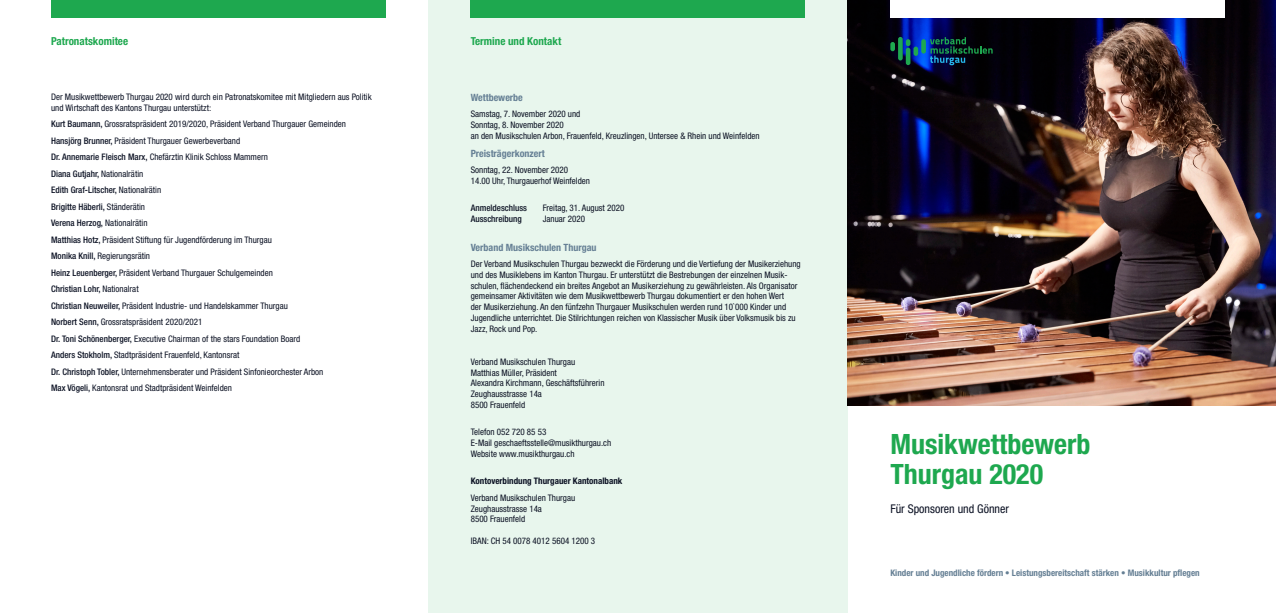
<style>
.page{position:relative;width:1276px;height:613px;background:#fff}
.page>*{position:absolute;margin:0;border:0;box-sizing:border-box;transform-origin:0 0}
.t1{font:700 condensed 28px/30px "Helvetica Neue LT Std";color:#1ea84f}
.t2{font:condensed 12px "Helvetica Neue LT Std";color:#0b1123}
.t3{font:700 condensed 11px "Helvetica Neue LT Std";color:#1ea84f}
.t4{font:700 condensed 10px "Helvetica Neue LT Std";color:#657f94}
.t5{font:condensed 9px/10.8px "Helvetica Neue LT Std";color:#0b1123}
.t6{font:700 condensed 9px "Helvetica Neue LT Std";color:#657f94}
.t7{font:700 condensed 9px "Helvetica Neue LT Std";color:#0b1123}
.t8{font:500 condensed 9px "Helvetica Neue LT Std";color:#0b1123}
.s1{font-weight:500}
</style>
<div class="page">
<div style="left:428px;top:0;width:420px;height:612px;background:#e8f6ed"></div>
<div style="left:471px;top:0;width:334px;height:17px;background:#1ea84f"></div>
<div style="left:51px;top:0;width:335px;height:17px;background:#1ea84f"></div>
<img style="left:848px;top:0;width:428px;height:405px">
<div style="left:890px;top:0;width:335px;height:17px;background:#fff"></div>
<svg style="left:930px;top:37px;width:62px;height:28px"></svg>
<div style="left:890px;top:42px;width:5px;height:9px;background:#1ea850;border-radius:2px"></div>
<div style="left:921px;top:39px;width:5px;height:15px;background:#1ea850;border-radius:2px"></div>
<hr style="left:906px;top:48px;width:4px;height:17px;background:#1ea850;border-radius:2px">
<svg style="left:906px;top:39px;width:4px;height:7px"></svg>
<svg style="left:898px;top:37px;width:4px;height:23px"></svg>
<div style="left:913px;top:47px;width:5px;height:9px;background:#1ea850;border-radius:2px"></div>
<p class="t3" style="left:51px;top:34px;width:79px">Patronatskomitee</p>
<p class="t5" style="left:51px;top:91px;width:322px">Der Musikwettbewerb Thurgau 2020 wird durch ein Patronatskomitee mit Mitgliedern aus Politik und Wirtschaft des Kantons Thurgau unterstützt:</p>
<p class="t5" style="left:51px;top:116px;width:296px;line-height:16.5px"><span class="s1">Kurt Baumann,</span> Grossratspräsident 2019/2020, Präsident Verband Thurgauer Gemeinden <span class="s1">Hansjörg Brunner,</span> Präsident Thurgauer Gewerbeverband<br><span class="s1">Dr. Annemarie Fleisch Marx,</span> Chefärztin Klinik Schloss Mammern<br><span class="s1">Diana Gutjahr,</span> Nationalrätin<br><span class="s1">Edith Graf-Litscher,</span> Nationalrätin<br><span class="s1">Brigitte Häberli,</span> Ständerätin<br><span class="s1">Verena Herzog,</span> Nationalrätin<br><span class="s1">Matthias Hotz,</span> Präsident Stiftung für Jugendförderung im Thurgau<br><span class="s1">Monika Knill,</span> Regierungsrätin<br><span class="s1">Heinz Leuenberger,</span> Präsident Verband Thurgauer Schulgemeinden<br><span class="s1">Christian Lohr,</span> Nationalrat<br><span class="s1">Christian Neuweiler,</span> Präsident Industrie- und Handelskammer Thurgau<br><span class="s1">Norbert Senn,</span> Grossratspräsident 2020/2021<br><span class="s1">Dr. Toni Schönenberger,</span> Executive Chairman of the stars Foundation Board<br><span class="s1">Anders Stokholm,</span> Stadtpräsident Frauenfeld, Kantonsrat<br><span class="s1">Dr. Christoph Tobler,</span> Unternehmensberater und Präsident Sinfonieorchester Arbon<br><span class="s1">Max Vögeli,</span> Kantonsrat und Stadtpräsident Weinfelden</p>
<p class="t3" style="left:471px;top:34px;width:92px">Termine und Kontakt</p>
<p class="t4" style="left:471px;top:91px;width:54px">Wettbewerbe</p>
<p class="t5" style="left:471px;top:109px;width:291px">Samstag, 7. November 2020 und<br>Sonntag, 8. November 2020<br>an den Musikschulen Arbon, Frauenfeld, Kreuzlingen, Untersee &amp; Rhein und Weinfelden</p>
<p class="t4" style="left:471px;top:147px;width:76px">Preisträgerkonzert</p>
<p class="t5" style="left:471px;top:164px;width:121px">Sonntag, 22. November 2020<br>14.00 Uhr, Thurgauerhof Weinfelden</p>
<p class="t8" style="left:471px;top:202px;width:58px">Anmeldeschluss</p>
<p class="t5" style="left:543px;top:202px;width:83px">Freitag, 31. August 2020</p>
<p class="t8" style="left:471px;top:213px;width:53px">Ausschreibung</p>
<p class="t5" style="left:543px;top:213px;width:44px">Januar 2020</p>
<p class="t4" style="left:471px;top:241px;width:127px">Verband Musikschulen Thurgau</p>
<p class="t5" style="left:471px;top:258px;width:331px">Der Verband Musikschulen Thurgau bezweckt die Förderung und die Vertiefung der Musikerziehung und des Musiklebens im Kanton Thurgau. Er unterstützt die Bestrebungen der einzelnen Musik&shy;schulen, flächendeckend ein breites Angebot an Musikerziehung zu gewährleisten. Als Organisator gemeinsamer Aktivitäten wie dem Musikwettbewerb Thurgau dokumentiert er den hohen Wert<br>der Musikerziehung. An den fünfzehn Thurgauer Musikschulen werden rund 10`000 Kinder und Jugendliche unterrichtet. Die Stilrichtungen reichen von Klassischer Musik über Volksmusik bis zu Jazz, Rock und Pop.</p>
<p class="t5" style="left:471px;top:356px;width:135px">Verband Musikschulen Thurgau<br>Matthias Müller, Präsident<br>Alexandra Kirchmann, Geschäftsführerin<br>Zeughausstrasse 14a<br>8500 Frauenfeld</p>
<p class="t5" style="left:471px;top:426px;width:142px">Telefon 052 720 85 53<br>E-Mail geschaeftsstelle@musikthurgau.ch<br>Website www.musikthurgau.ch</p>
<p class="t7" style="left:471px;top:475px;width:153px">Kontoverbindung Thurgauer Kantonalbank</p>
<p class="t5" style="left:471px;top:492px;width:106px">Verband Musikschulen Thurgau<br>Zeughausstrasse 14a<br>8500 Frauenfeld</p>
<p class="t5" style="left:471px;top:535px;width:126px">IBAN: CH 54 0078 4012 5604 1200 3</p>
<h1 class="t1" style="left:890px;top:428px;width:202px">Musikwettbewerb<br>Thurgau 2020</h1>
<h2 class="t2" style="left:890px;top:501px;width:120px">Für Sponsoren und Gönner</h2>
<p class="t6" style="left:890px;top:567px;width:311px">Kinder und Jugendliche fördern • Leistungsbereitschaft stärken • Musikkultur pflegen</p>
</div>
